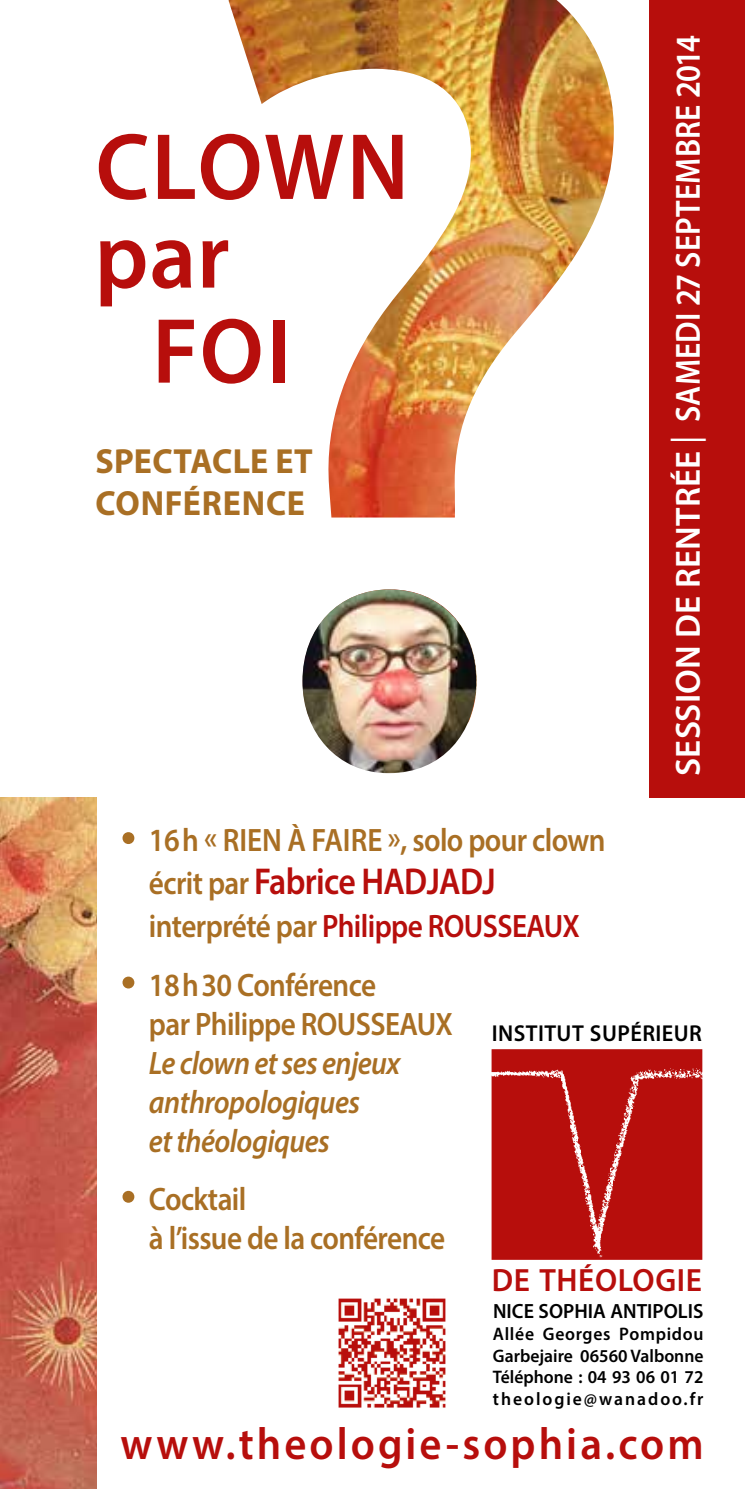
<style>
.page{position:relative;width:745px;height:1489px;background:#fff}
.page>*{position:absolute;margin:0;border:0;box-sizing:border-box;transform-origin:0 0}
.t1{font:600 95px/88.8px "Myriad Pro";letter-spacing:.015em;color:#b70e0c}
.t2{font:600 93.25px "Myriad Pro";color:#b70e0c}
.t3{font:600 45px "Myriad Pro";letter-spacing:.07em;color:#b70e0c;scale:.95 1}
.t4{font:600 37.5px "Myriad Pro";letter-spacing:-.02em;color:#b70e0c;scale:.9 1}
.t5{font:600 35px "Myriad Pro";letter-spacing:.005em;color:#fff}
.t6{font:700 35px/42px "Myriad Pro";letter-spacing:.01em;color:#a96f24}
.t7{font:600 32.5px/39px "Myriad Pro";letter-spacing:-.02em;color:#a96f24;scale:.9 1}
.t8{font:italic 600 32.5px/39px "Myriad Pro";letter-spacing:-.02em;color:#a96f24;scale:.9 1}
.t9{font:600 32.5px "Myriad Pro";letter-spacing:-.02em;color:#b70e0c;scale:.9 1}
.t10{font:600 32.25px "Myriad Pro";letter-spacing:.02em;color:#b70e0c}
.t11{font:600 23px "Myriad Pro";letter-spacing:.02em;color:#000}
.t12{font:600 20.75px "Myriad Pro";color:#000}
.t13{font:600 18.25px/21.8px "Myriad Pro";color:#000;text-align:justify}
.s1{font-weight:400}
.s2{font-size:50px}
.s3{font-size:32.5px;color:#a96f24}
.s4{color:#a96f24}
</style>
<div class="page">
<div style="left:649px;top:0;width:95px;height:797px;background:#b70e0c"></div>
<img style="left:228px;top:0;width:385px;height:693px">
<div style="left:491px;top:1049px;width:211px;height:17px;background:#b70e0c"></div>
<img style="left:491px;top:1066px;width:211px;height:194px">
<img style="left:0;top:797px;width:97px;height:691px">
<img style="left:338px;top:1298px;width:108px;height:110px">
<img style="left:302px;top:589px;width:174px;height:184px">
<h1 class="t1" style="left:94px;top:120px;width:316px">CLOWN par</h1>
<h2 class="t2" style="left:152px;top:292px;width:140px">FOI</h2>
<p class="t6" style="left:95px;top:439px;width:219px">SPECTACLE ET<br>CONFÉRENCE</p>
<p class="t5" style="left:665px;top:775px;width:742px;rotate:-90deg">SESSION DE RENTRÉE <span class="s1">|</span> SAMEDI 27 SEPTEMBRE 2014</p>
<p class="t7" style="left:120px;top:819px;width:540px"><span class="s2">•</span> 16h « RIEN À FAIRE », solo pour clown</p>
<p class="t4" style="left:149px;top:857px;width:386px"><span class="s3">écrit par</span> Fabrice HADJADJ</p>
<p class="t9" style="left:149px;top:905px;width:480px"><span class="s4">interprété par</span> Philippe ROUSSEAUX</p>
<p class="t7" style="left:149px;top:964px;width:339px;text-indent:-28px"><span class="s2">•</span> 18h30 Conférence<br>par Philippe ROUSSEAUX</p>
<p class="t8" style="left:149px;top:1042px;width:280px">Le clown et ses enjeux anthropologiques<br>et théologiques</p>
<p class="t7" style="left:149px;top:1178px;width:330px;text-indent:-28px"><span class="s2">•</span> Cocktail<br>à l’issue de la conférence</p>
<p class="t11" style="left:491px;top:1018px;width:211px">INSTITUT SUPÉRIEUR</p>
<p class="t10" style="left:491px;top:1259px;width:211px">DE THÉOLOGIE</p>
<p class="t12" style="left:493px;top:1297px;width:212px">NICE SOPHIA ANTIPOLIS</p>
<p class="t13" style="left:492px;top:1322px;width:212px">Allée Georges Pompidou Garbejaire 06560 Valbonne Téléphone : 04 93 06 01 72 theologie@wanadoo.fr</p>
<h3 class="t3" style="left:120px;top:1414px;width:615px">www.theologie-sophia.com</h3>
</div>
